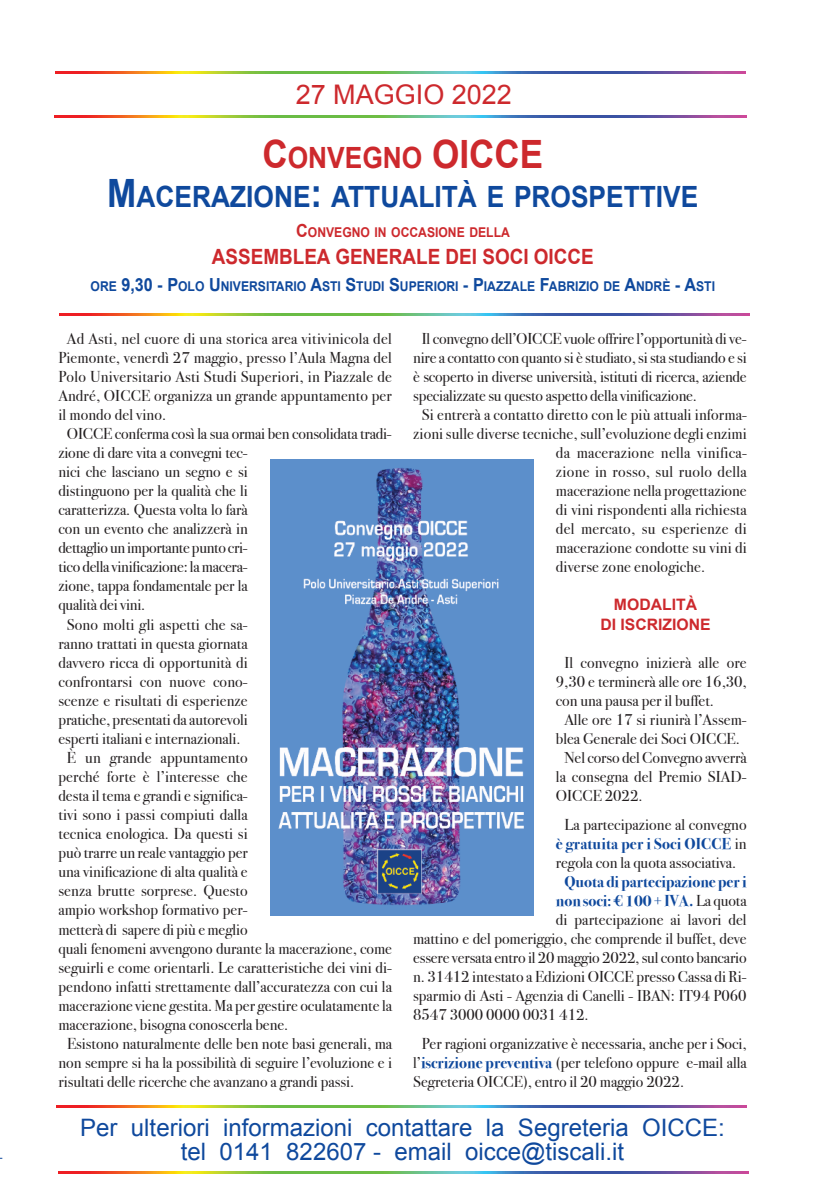
<style>
.page{position:relative;width:821px;height:1200px;background:#fff}
.page>*{position:absolute;margin:0;border:0;box-sizing:border-box;transform-origin:0 0}
.t1{font:700 29.25px/39px "Arial";color:#0f499d;text-align:center;scale:.9 1}
.t2{font:27px "Arial";color:#cd292d}
.t3{font:24px/24px "Arial";color:#0f499d;text-align:center}
.t4{font:700 21px "Arial";color:#cd292d;scale:.9 1}
.t5{font:15.75px/19px "Bodoni Svty Two ITCTT";color:#231f20;text-align:justify}
.t6{font:15.75px "Bodoni Svty Two ITCTT";letter-spacing:.02em;color:#231f20}
.t7{font:700 15.75px "Bodoni Svty Two ITCTT";color:#0f499d}
.t8{font:15.75px "Bodoni Svty Two ITCTT";letter-spacing:-.02em;color:#231f20}
.t9{font:700 15.75px/19px "Arial";color:#cd292d;text-align:center}
.t10{font:700 13.5px "Arial";color:#0f499d;scale:.9 1}
.t11{font:700 13.5px "Arial";color:#cd292d;scale:.9 1}
.s1{font-size:39px;color:#cd292d}
.s2{color:#cd292d}
.s3{font-size:39px}
.s4{font-size:18px}
.s5{font-weight:700;color:#0f499d}
.s6{font-weight:400;color:#231f20}
</style>
<div class="page">
<img style="left:55px;top:71px;width:690px;height:2px">
<img style="left:60px;top:313px;width:689px;height:2px">
<img style="left:55px;top:115px;width:691px;height:2px">
<img style="left:270px;top:460px;width:263px;height:455px">
<img style="left:57px;top:1105px;width:689px;height:2px">
<img style="left:58px;top:1171px;width:690px;height:2px">
<h2 class="t2" style="left:296px;top:80px;width:218px">27 MAGGIO 2022</h2>
<h1 class="t1" style="left:107px;top:138px;width:658px"><span class="s1">C</span><span class="s2">ONVEGNO</span> <span class="s1">OICCE<br></span><span class="s3">M</span>ACERAZIONE<span class="s3">:</span> ATTUALITÀ E PROSPETTIVE</h1>
<p class="t11" style="left:296px;top:224px;width:239px"><span class="s4">C</span>ONVEGNO IN OCCASIONE DELLA</p>
<h3 class="t4" style="left:212px;top:244px;width:426px">ASSEMBLEA GENERALE DEI SOCI OICCE</h3>
<p class="t10" style="left:91px;top:278px;width:695px">ORE <span class="s4">9,30 - P</span>OLO <span class="s4">U</span>NIVERSITARIO <span class="s4">A</span>STI <span class="s4">S</span>TUDI <span class="s4">S</span>UPERIORI <span class="s4">- P</span>IAZZALE <span class="s4">F</span>ABRIZIO DE <span class="s4">A</span>NDRÈ <span class="s4">- A</span>STI</p>
<p class="t6" style="left:67px;top:329px;width:326px">Ad Asti, nel cuore di una storica area vitivinicola del</p>
<p class="t5" style="left:58px;top:348px;width:335px">Piemonte, venerdì 27 maggio, presso l’Aula Magna del</p>
<p class="t6" style="left:58px;top:367px;width:335px">Polo Universitario Asti Studi Superiori, in Piazzale de</p>
<p class="t5" style="left:58px;top:386px;width:335px">André, OICCE organizza un grande appuntamento per</p>
<p class="t5" style="left:58px;top:405px;width:109px">il mondo del vino.</p>
<p class="t5" style="left:67px;top:424px;width:326px">OICCE conferma così la sua ormai ben consolidata tradi-</p>
<p class="t5" style="left:58px;top:443px;width:191px">zione di dare vita a convegni tec-</p>
<p class="t5" style="left:58px;top:462px;width:191px">nici che lasciano un segno e si</p>
<p class="t5" style="left:58px;top:481px;width:191px">distinguono per la qualità che li</p>
<p class="t5" style="left:58px;top:500px;width:191px">caratterizza. Questa volta lo farà</p>
<p class="t5" style="left:58px;top:519px;width:191px">con un evento che analizzerà in</p>
<p class="t8" style="left:58px;top:538px;width:191px">dettaglio un importante punto cri-</p>
<p class="t5" style="left:58px;top:557px;width:191px">tico dellavinificazione: lamacera-</p>
<p class="t5" style="left:58px;top:576px;width:191px">zione, tappa fondamentale per la</p>
<p class="t5" style="left:58px;top:595px;width:88px">qualità dei vini.</p>
<p class="t5" style="left:67px;top:614px;width:182px">Sono molti gli aspetti che sa-</p>
<p class="t5" style="left:58px;top:633px;width:191px">ranno trattati in questa giornata</p>
<p class="t5" style="left:58px;top:652px;width:191px">davvero ricca di opportunità di</p>
<p class="t5" style="left:58px;top:671px;width:191px">confrontarsi con nuove cono-</p>
<p class="t5" style="left:58px;top:690px;width:191px">scenze e risultati di esperienze</p>
<p class="t5" style="left:58px;top:709px;width:191px">pratiche, presentati da autorevoli</p>
<p class="t5" style="left:58px;top:729px;width:184px">esperti italiani e internazionali.</p>
<p class="t5" style="left:67px;top:748px;width:182px">È un grande appuntamento</p>
<p class="t5" style="left:58px;top:767px;width:191px">perché forte è l’interesse che</p>
<p class="t5" style="left:58px;top:786px;width:191px">desta il tema e grandi e significa-</p>
<p class="t5" style="left:58px;top:805px;width:191px">tivi sono i passi compiuti dalla</p>
<p class="t5" style="left:58px;top:824px;width:191px">tecnica enologica. Da questi si</p>
<p class="t5" style="left:58px;top:843px;width:191px">può trarre un reale vantaggio per</p>
<p class="t5" style="left:58px;top:862px;width:191px">una vinificazione di alta qualità e</p>
<p class="t5" style="left:58px;top:881px;width:191px">senza brutte sorprese. Questo</p>
<p class="t5" style="left:58px;top:900px;width:191px">ampio workshop formativo per-</p>
<p class="t5" style="left:58px;top:919px;width:191px">metterà di sapere di più e meglio</p>
<p class="t5" style="left:58px;top:938px;width:335px">quali fenomeni avvengono durante la macerazione, come</p>
<p class="t5" style="left:58px;top:957px;width:335px">seguirli e come orientarli. Le caratteristiche dei vini di-</p>
<p class="t5" style="left:58px;top:976px;width:335px">pendono infatti strettamente dall’accuratezza con cui la</p>
<p class="t5" style="left:58px;top:995px;width:335px">macerazione viene gestita. Ma per gestire oculatamente la</p>
<p class="t5" style="left:58px;top:1014px;width:231px">macerazione, bisogna conoscerla bene.</p>
<p class="t5" style="left:67px;top:1033px;width:326px">Esistono naturalmente delle ben note basi generali, ma</p>
<p class="t5" style="left:58px;top:1052px;width:335px">non sempre si ha la possibilità di seguire l’evoluzione e i</p>
<p class="t5" style="left:58px;top:1071px;width:297px">risultati delle ricerche che avanzano a grandi passi.</p>
<p class="t5" style="left:422px;top:328px;width:326px">Il convegno dell’OICCE vuole offrire l’opportunità di ve-</p>
<p class="t5" style="left:413px;top:348px;width:335px">nire a contatto con quanto si è studiato, si sta studiando e si</p>
<p class="t5" style="left:413px;top:367px;width:335px">è scoperto in diverse università, istituti di ricerca, aziende</p>
<p class="t5" style="left:413px;top:386px;width:285px">specializzate su questo aspetto della vinificazione.</p>
<p class="t5" style="left:422px;top:405px;width:326px">Si entrerà a contatto diretto con le più attuali informa-</p>
<p class="t5" style="left:413px;top:424px;width:335px">zioni sulle diverse tecniche, sull’evoluzione degli enzimi</p>
<p class="t6" style="left:556px;top:443px;width:192px">da macerazione nella vinifica-</p>
<p class="t6" style="left:556px;top:462px;width:192px">zione in rosso, sul ruolo della</p>
<p class="t5" style="left:556px;top:481px;width:192px">macerazione nella progettazione</p>
<p class="t5" style="left:556px;top:500px;width:192px">di vini rispondenti alla richiesta</p>
<p class="t6" style="left:556px;top:519px;width:192px">del mercato, su esperienze di</p>
<p class="t5" style="left:556px;top:538px;width:192px">macerazione condotte su vini di</p>
<p class="t5" style="left:556px;top:557px;width:151px">diverse zone enologiche.</p>
<p class="t9" style="left:600px;top:595px;width:112px">MODALITÀ<br>DI ISCRIZIONE</p>
<p class="t5" style="left:564px;top:652px;width:184px">Il convegno inizierà alle ore</p>
<p class="t5" style="left:556px;top:671px;width:192px">9,30 e terminerà alle ore 16,30,</p>
<p class="t5" style="left:556px;top:690px;width:160px">con una pausa per il buffet.</p>
<p class="t5" style="left:564px;top:709px;width:184px">Alle ore 17 si riunirà l’Assem-</p>
<p class="t5" style="left:556px;top:729px;width:185px">blea Generale dei Soci OICCE.</p>
<p class="t5" style="left:564px;top:748px;width:184px">Nel corso del Convegno avverrà</p>
<p class="t5" style="left:556px;top:767px;width:192px">la consegna del Premio SIAD-</p>
<p class="t5" style="left:556px;top:786px;width:88px">OICCE 2022.</p>
<p class="t5" style="left:556px;top:814px;width:192px;text-indent:9px">La partecipazione al convegno <span class="s5">è gratuita per i Soci OICCE</span> in regola con la quota associativa.</p>
<p class="t7" style="left:564px;top:872px;width:184px">Quota di partecipazione peri</p>
<p class="t7" style="left:556px;top:891px;width:192px">nonsoci:€100+IVA. <span class="s6">La quota</span></p>
<p class="t5" style="left:556px;top:909px;width:192px">di partecipazione ai lavori del</p>
<p class="t5" style="left:413px;top:928px;width:335px">mattino e del pomeriggio, che comprende il buffet, deve</p>
<p class="t5" style="left:413px;top:948px;width:335px">essere versata entro il 20 maggio 2022, sul conto bancario</p>
<p class="t5" style="left:413px;top:967px;width:335px">n. 31412 intestato a Edizioni OICCE presso Cassa di Ri-</p>
<p class="t5" style="left:413px;top:986px;width:335px">sparmio di Asti - Agenzia di Canelli - IBAN: IT94 P060</p>
<p class="t5" style="left:413px;top:1005px;width:177px">8547 3000 0000 0031 412.</p>
<p class="t5" style="left:413px;top:1033px;width:335px;text-indent:9px">Per ragioni organizzative è necessaria, anche per i Soci, l’<span class="s5">iscrizione preventiva</span> (per telefono oppure e-mail alla Segreteria OICCE), entro il 20 maggio 2022.</p>
<h3 class="t3" style="left:80px;top:1115px;width:646px">Per ulteriori informazioni contattare la Segreteria OICCE: tel 0141 822607 - email oicce@tiscali.it</h3>
</div>
